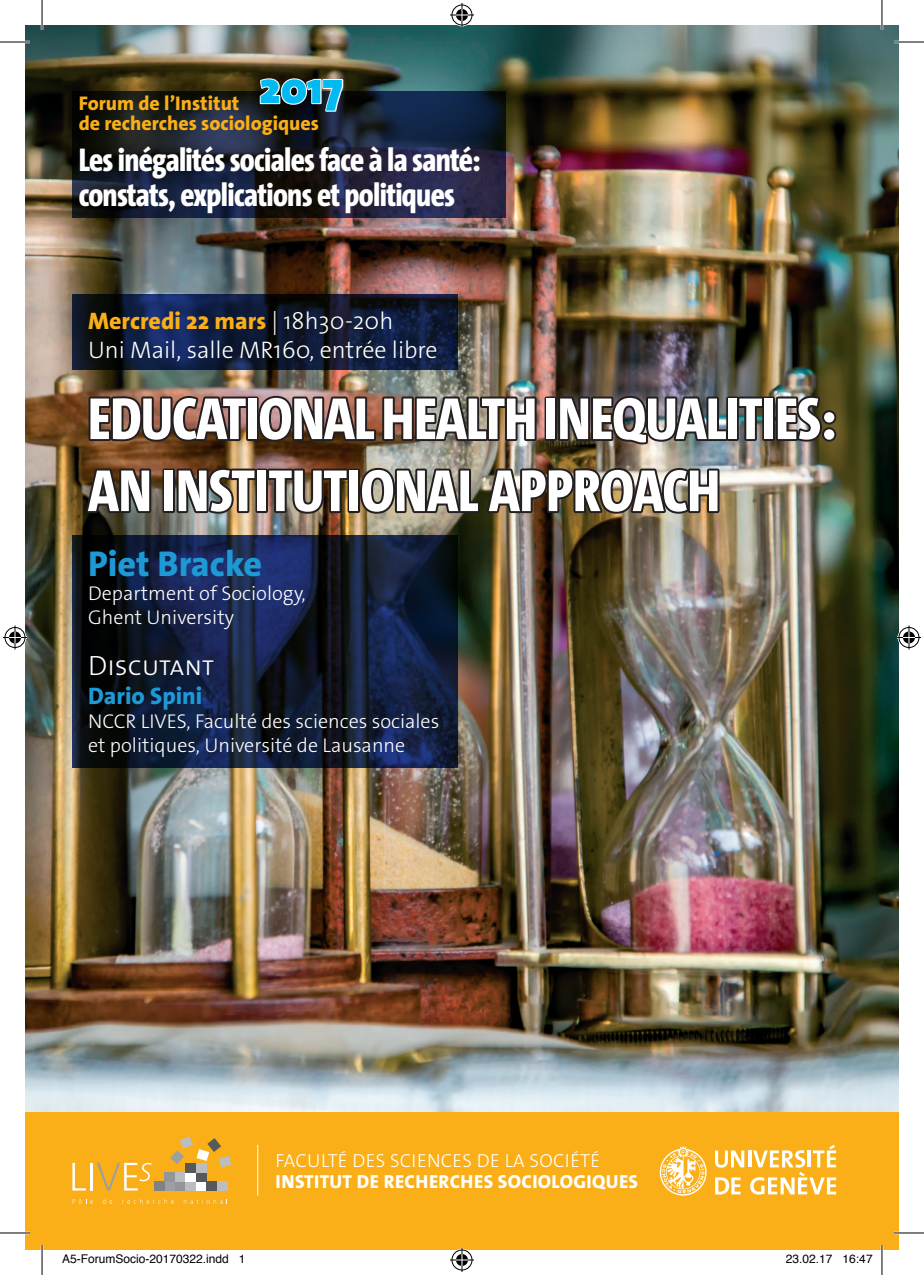
<style>
.page{position:relative;width:924px;height:1275px;background:#fff}
.page>*{position:absolute;margin:0;border:0;box-sizing:border-box;transform-origin:0 0}
.t1{font:800 60px/72px "The Sans Cd LF8";letter-spacing:-.01em;color:#fff}
.t2{font:900 44.2px "The Sans Os F";color:#00baf1}
.t3{font:800 36px "The Sans Os F";color:#1d99d6}
.t4{font:800 33.2px/34.8px "The Sans Cd LF8";letter-spacing:-.02em;color:#fff}
.t5{font:300 28px "The Sans Os F";color:#fff}
.t6{font:300 24px/28.8px "The Sans Os F";color:#fff}
.t7{font:800 24px "The Sans Os F";color:#1d99d6}
.t8{font:300 20px/24px "The Sans Os F";color:#fff}
.t9{font:800 19.8px/19.8px "The Sans Os F";color:#faaf18}
.t10{font:800 19px "The Sans Os F";letter-spacing:.02em;color:#fff}
.t11{font:300 19px "The Sans Os F";letter-spacing:.02em;color:#fff}
.t12{font:12px "Helvetica";color:#000}
.s1{font-weight:800;color:#faaf18}
</style>
<div class="page">
<img style="left:25px;top:25px;width:873px;height:1087px">
<svg style="left:72px;top:91px;width:434px;height:127px;background:#191e2f"></svg>
<div style="left:25px;top:1112px;width:873px;height:138px;background:#faaf18"></div>
<svg style="left:659px;top:1145px;width:47px;height:50px"></svg>
<svg style="left:715px;top:1144px;width:120px;height:50px"></svg>
<svg style="left:72px;top:1162px;width:14px;height:28px"></svg>
<hr style="left:90px;top:1162px;width:3px;height:28px;background:#fff">
<svg style="left:97px;top:1162px;width:54px;height:28px"></svg>
<div style="left:164px;top:1181px;width:11px;height:9px;background:#9d9fa2"></div>
<div style="left:175px;top:1181px;width:10px;height:9px;background:#939598"></div>
<div style="left:185px;top:1181px;width:11px;height:9px;background:#bcbdc0"></div>
<div style="left:196px;top:1181px;width:10px;height:9px;background:#fff"></div>
<div style="left:154px;top:1181px;width:10px;height:9px;background:#808285"></div>
<div style="left:206px;top:1181px;width:11px;height:9px;background:#57585a"></div>
<div style="left:217px;top:1181px;width:10px;height:9px;background:#bcbdc0"></div>
<div style="left:196px;top:1172px;width:10px;height:9px;background:#57585a"></div>
<div style="left:164px;top:1172px;width:11px;height:9px;background:#939598"></div>
<div style="left:175px;top:1172px;width:10px;height:9px;background:#bcbdc0"></div>
<div style="left:185px;top:1172px;width:11px;height:9px;background:#fff"></div>
<div style="left:185px;top:1163px;width:11px;height:9px;background:#57585a"></div>
<div style="left:196px;top:1163px;width:10px;height:9px;background:#bcbdc0"></div>
<svg style="left:170px;top:1136px;width:61px;height:31px"></svg>
<svg style="left:73px;top:1198px;width:20px;height:5px"></svg>
<svg style="left:103px;top:1198px;width:9px;height:5px"></svg>
<svg style="left:122px;top:1198px;width:52px;height:5px"></svg>
<svg style="left:184px;top:1199px;width:43px;height:4px"></svg>
<svg style="left:258px;top:77px;width:87px;height:36px"></svg>
<svg style="left:86px;top:394px;width:163px;height:50px;background:#604336"></svg>
<div style="left:246px;top:396px;width:12px;height:45px;border:4px solid #231f20"></div>
<img style="left:256px;top:394px;width:282px;height:50px">
<div style="left:544px;top:396px;width:13px;height:45px;border:4px solid #231f20"></div>
<img style="left:556px;top:394px;width:173px;height:51px">
<div style="left:726px;top:396px;width:12px;height:45px;border:4px solid #231f20"></div>
<svg style="left:735px;top:394px;width:30px;height:49px"></svg>
<div style="left:762px;top:396px;width:12px;height:45px;border:4px solid #231f20"></div>
<svg style="left:773px;top:394px;width:64px;height:50px;background:#514c40"></svg>
<svg style="left:83px;top:466px;width:70px;height:50px;background:#403529"></svg>
<div style="left:162px;top:468px;width:13px;height:45px;border:4px solid #231f20"></div>
<img style="left:174px;top:466px;width:84px;height:50px">
<div style="left:255px;top:468px;width:13px;height:45px;border:4px solid #231f20"></div>
<img style="left:265px;top:466px;width:85px;height:50px">
<div style="left:347px;top:468px;width:13px;height:45px;border:4px solid #231f20"></div>
<img style="left:358px;top:466px;width:363px;height:50px">
<svg style="left:72px;top:295px;width:386px;height:75px;background:#0f1a35"></svg>
<hr style="left:257px;top:1144px;width:1px;height:51px;background:#fff">
<svg style="left:72px;top:535px;width:386px;height:233px;background:#121c36"></svg>
<hr style="left:0;top:41px;width:30px;height:2px;background:#fff">
<hr style="left:893px;top:41px;width:30px;height:2px;background:#fff">
<hr style="left:0;top:1231px;width:30px;height:3px;background:#fff">
<hr style="left:893px;top:1231px;width:30px;height:3px;background:#fff">
<hr style="left:41px;top:0;width:2px;height:30px;background:#fff">
<hr style="left:41px;top:1245px;width:2px;height:30px;background:#fff">
<hr style="left:880px;top:0;width:2px;height:30px;background:#fff">
<hr style="left:880px;top:1245px;width:2px;height:30px;background:#fff">
<hr style="left:0;top:42px;width:30px;height:1px;background:#000">
<hr style="left:893px;top:42px;width:30px;height:1px;background:#000">
<hr style="left:0;top:1232px;width:30px;height:1px;background:#000">
<hr style="left:893px;top:1232px;width:30px;height:1px;background:#000">
<hr style="left:42px;top:0;width:1px;height:30px;background:#000">
<hr style="left:42px;top:1245px;width:1px;height:30px;background:#000">
<hr style="left:881px;top:0;width:1px;height:30px;background:#000">
<hr style="left:881px;top:1245px;width:1px;height:30px;background:#000">
<svg style="left:450px;top:3px;width:24px;height:24px"></svg>
<svg style="left:450px;top:1248px;width:24px;height:24px"></svg>
<svg style="left:3px;top:625px;width:24px;height:24px"></svg>
<svg style="left:896px;top:625px;width:24px;height:24px"></svg>
<h2 class="t2" style="left:259px;top:60px;width:85px">2017</h2>
<p class="t9" style="left:79px;top:94px;width:242px">Forum de l’Institut<br>de recherches sociologiques</p>
<h3 class="t4" style="left:79px;top:141px;width:403px">Les inégalités sociales face à la santé: constats, explications et politiques</h3>
<p class="t6" style="left:88px;top:307px;width:351px"><span class="s1">Mercredi 22 mars</span> | 18h30-20h<br>Uni Mail, salle MR160, entrée libre</p>
<h1 class="t1" style="left:88px;top:381px;width:749px">EDUCATIONAL HEALTH INEQUALITIES:<br>AN INSTITUTIONAL APPROACH</h1>
<h3 class="t3" style="left:88px;top:541px;width:175px">Piet Bracke</h3>
<p class="t8" style="left:88px;top:581px;width:219px">Department of Sociology,<br>Ghent University</p>
<h3 class="t5" style="left:88px;top:647px;width:127px">Discutant</h3>
<p class="t7" style="left:88px;top:680px;width:116px">Dario Spini</p>
<p class="t8" style="left:88px;top:709px;width:352px">NCCR LIVES, Faculté des sciences sociales et politiques, Université de Lausanne</p>
<p class="t11" style="left:275px;top:1148px;width:326px">FACULTÉ DES SCIENCES DE LA SOCIÉTÉ</p>
<p class="t10" style="left:275px;top:1169px;width:364px">INSTITUT DE RECHERCHES SOCIOLOGIQUES</p>
<p class="t12" style="left:62px;top:1249px;width:185px">A5-ForumSocio-20170322.indd 1</p>
<p class="t12" style="left:785px;top:1249px;width:88px">23.02.17 16:47</p>
</div>
